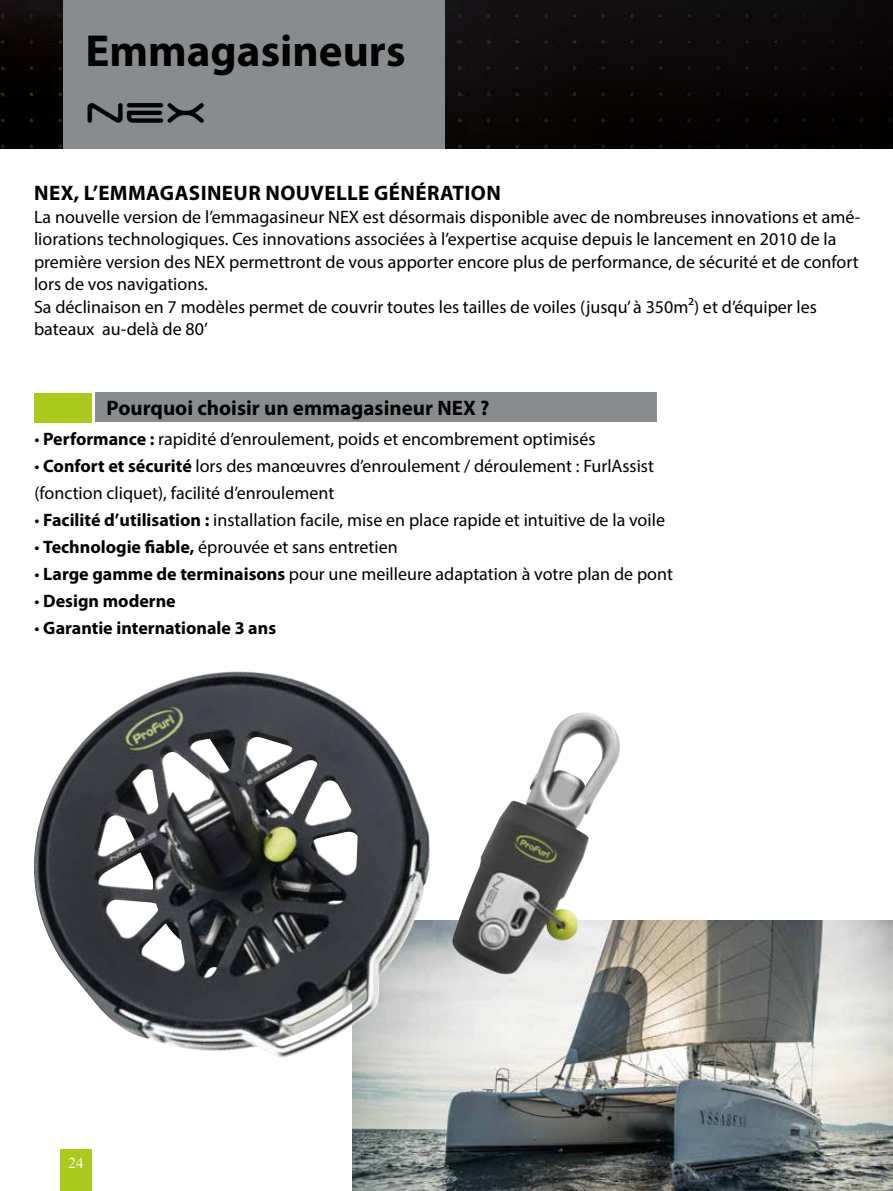
<style>
.page{position:relative;width:893px;height:1191px;background:#fff}
.page>*{position:absolute;margin:0;border:0;box-sizing:border-box;transform-origin:0 0}
.t1{font:700 45px "Myriad Pro";color:#000}
.t2{font:45px "Space Age Pro";color:#000}
.t3{font:700 21px "Myriad Pro";letter-spacing:.02em;color:#000}
.t4{font:700 21px "Myriad Pro";color:#000}
.t5{font:18px/22.5px "Myriad Pro";color:#000}
.t6{font:700 18px "Myriad Pro";color:#000}
.t7{font:15px "Times New Roman";color:#fff}
.s1{font-weight:700}
.s2{font-weight:400}
</style>
<div class="page">
<img style="left:0;top:0;width:893px;height:149px">
<div style="left:60px;top:1149px;width:32px;height:42px;background:#aac91d"></div>
<img style="left:353px;top:921px;width:540px;height:270px">
<div style="left:64px;top:0;width:381px;height:149px;background:#898c8e"></div>
<img style="left:452px;top:712px;width:169px;height:262px">
<img style="left:34px;top:671px;width:396px;height:387px">
<div style="left:34px;top:393px;width:58px;height:29px;background:#aac91d"></div>
<div style="left:95px;top:392px;width:562px;height:30px;background:#898c8e"></div>
<h1 class="t1" style="left:85px;top:21px;width:322px">Emmagasineurs</h1>
<h1 class="t2" style="left:85px;top:92px;width:122px">nex</h1>
<p class="t3" style="left:34px;top:179px;width:468px">NEX, L’EMMAGASINEUR NOUVELLE GÉNÉRATION</p>
<p class="t5" style="left:34px;top:205px;width:828px">La nouvelle version de l’emmagasineur NEX est désormais disponible avec de nombreuses innovations et amé&shy;liorations technologiques. Ces innovations associées à l’expertise acquise depuis le lancement en 2010 de la première version des NEX permettront de vous apporter encore plus de performance, de sécurité et de confort lors de vos navigations.<br>Sa déclinaison en 7 modèles permet de couvrir toutes les tailles de voiles (jusqu’ à 350m²) et d’équiper les bateaux au-delà de 80’</p>
<p class="t4" style="left:107px;top:394px;width:384px">Pourquoi choisir un emmagasineur NEX ?</p>
<p class="t5" style="left:34px;top:427px;width:563px">• <span class="s1">Performance :</span> rapidité d’enroulement, poids et encombrement optimisés</p>
<p class="t5" style="left:34px;top:452px;width:621px;line-height:27px">• <span class="s1">Confort et sécurité</span> lors des manœuvres d’enroulement / déroulement : FurlAssist (fonction cliquet), facilité d’enroulement</p>
<p class="t5" style="left:34px;top:508px;width:632px">• <span class="s1">Facilité d’utilisation :</span> installation facile, mise en place rapide et intuitive de la voile</p>
<p class="t5" style="left:34px;top:535px;width:365px">• <span class="s1">Technologie fiable,</span> éprouvée et sans entretien</p>
<p class="t5" style="left:34px;top:562px;width:640px">• <span class="s1">Large gamme de terminaisons</span> pour une meilleure adaptation à votre plan de pont</p>
<p class="t6" style="left:34px;top:589px;width:143px"><span class="s2">•</span> Design moderne</p>
<p class="t6" style="left:34px;top:616px;width:243px"><span class="s2">•</span> Garantie internationale 3 ans</p>
<p class="t7" style="left:69px;top:1152px;width:16px">24</p>
</div>
